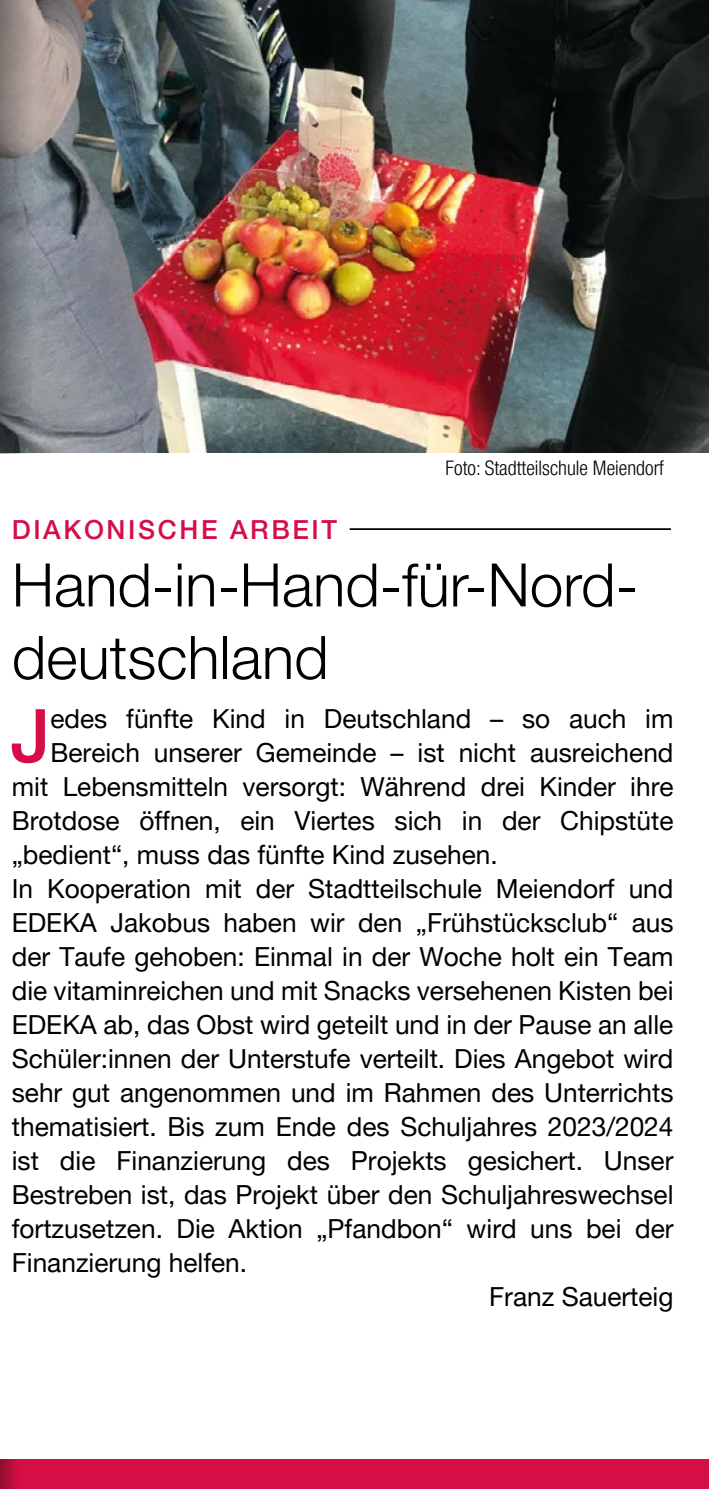
<style>
.page{position:relative;width:709px;height:1489px;background:#fff}
.page>*{position:absolute;margin:0;border:0;box-sizing:border-box;transform-origin:0 0}
.t1{font:500 73.75px "Helvetica Neue LT Pro";color:#d60e47}
.t2{font:300 60px/72.5px "Helvetica Neue LT Pro";color:#000}
.t3{font:26.25px "Helvetica Neue LT Pro";color:#000}
.t4{font:500 26.25px "Helvetica Neue LT Pro";letter-spacing:.1em;color:#d60e47}
.t5{font:300 condensed 20px "Helvetica Neue LT Pro";color:#000}
</style>
<div class="page">
<div style="left:0;top:1459px;width:709px;height:29px;background:#d60e47"></div>
<svg style="left:0;top:1459px;width:17px;height:29px"></svg>
<img style="left:34px;top:0;width:675px;height:452px">
<hr style="left:350px;top:528px;width:321px;height:2px;background:#000">
<svg style="left:0;top:0;width:34px;height:454px;background:#808082"></svg>
<p class="t5" style="left:445px;top:456px;width:220px">Foto: Stadtteilschule Meiendorf</p>
<p class="t4" style="left:12px;top:513px;width:327px">DIAKONISCHE ARBEIT</p>
<h2 class="t2" style="left:12px;top:547px;width:627px">Hand-in-Hand-für-Nord&shy;deutschland</h2>
<h1 class="t1" style="left:11px;top:691px;width:41px">J</h1>
<p class="t3" style="left:51px;top:702px;width:624px">edes fünfte Kind in Deutschland – so auch im</p>
<p class="t3" style="left:51px;top:736px;width:624px">Bereich unserer Gemeinde – ist nicht ausreichend</p>
<p class="t3" style="left:12px;top:770px;width:663px">mit Lebensmitteln versorgt: Während drei Kinder ihre</p>
<p class="t3" style="left:12px;top:804px;width:663px">Brotdose öffnen, ein Viertes sich in der Chipstüte</p>
<p class="t3" style="left:12px;top:838px;width:487px">„bedient“, muss das fünfte Kind zusehen.</p>
<p class="t3" style="left:12px;top:872px;width:663px">In Kooperation mit der Stadtteilschule Meiendorf und</p>
<p class="t3" style="left:12px;top:906px;width:663px">EDEKA Jakobus haben wir den „Frühstücksclub“ aus</p>
<p class="t3" style="left:12px;top:940px;width:663px">der Taufe gehoben: Einmal in der Woche holt ein Team</p>
<p class="t3" style="left:12px;top:974px;width:663px">die vitaminreichen und mit Snacks versehenen Kisten bei</p>
<p class="t3" style="left:12px;top:1008px;width:663px">EDEKA ab, das Obst wird geteilt und in der Pause an alle</p>
<p class="t3" style="left:12px;top:1042px;width:663px">Schüler:innen der Unterstufe verteilt. Dies Angebot wird</p>
<p class="t3" style="left:12px;top:1076px;width:663px">sehr gut angenommen und im Rahmen des Unterrichts</p>
<p class="t3" style="left:12px;top:1110px;width:663px">thematisiert. Bis zum Ende des Schuljahres 2023/2024</p>
<p class="t3" style="left:12px;top:1144px;width:663px">ist die Finanzierung des Projekts gesichert. Unser</p>
<p class="t3" style="left:12px;top:1178px;width:663px">Bestreben ist, das Projekt über den Schuljahreswechsel</p>
<p class="t3" style="left:12px;top:1212px;width:663px">fortzusetzen. Die Aktion „Pfandbon“ wird uns bei der</p>
<p class="t3" style="left:12px;top:1246px;width:237px">Finanzierung helfen.</p>
<p class="t3" style="left:489px;top:1280px;width:186px">Franz Sauerteig</p>
</div>
